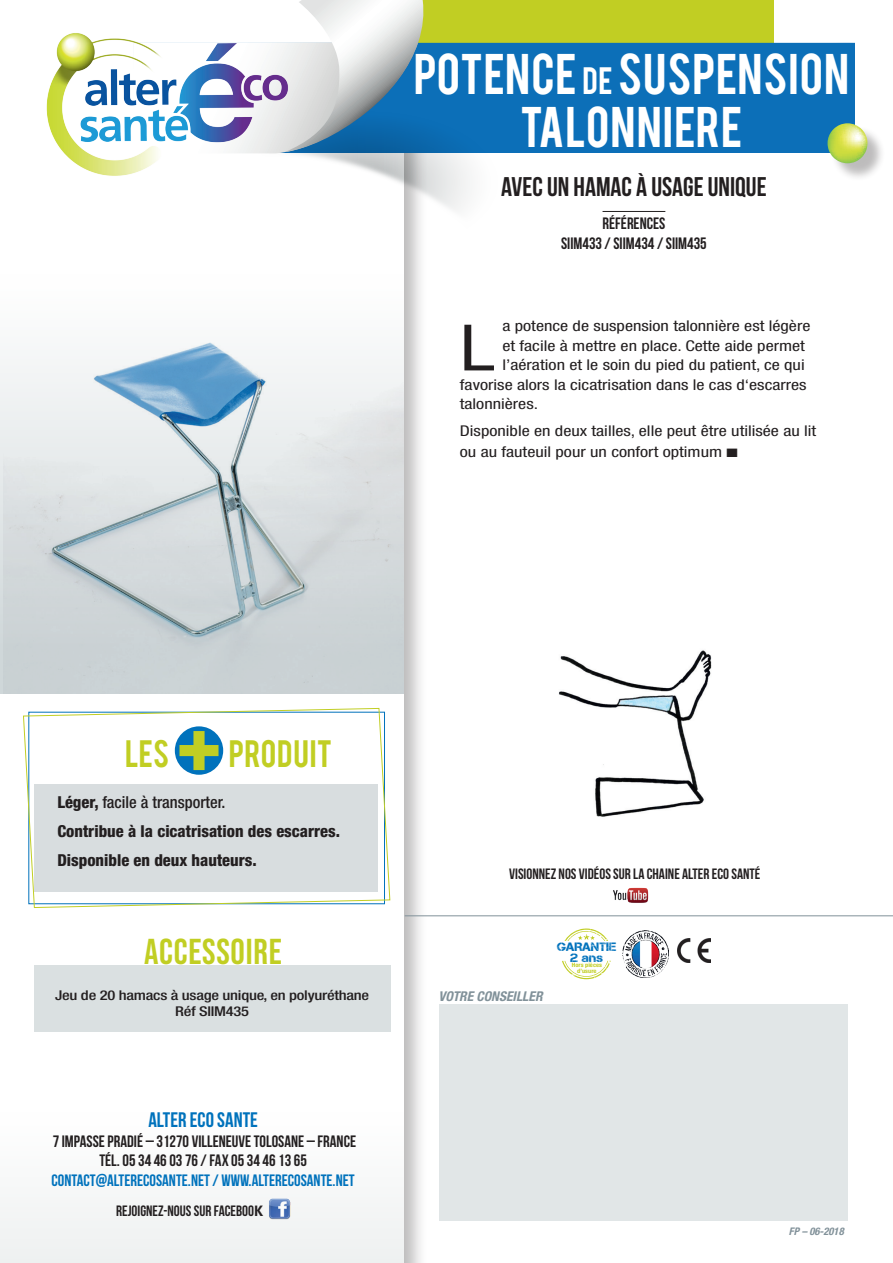
<style>
.page{position:relative;width:893px;height:1263px;background:#fff}
.page>*{position:absolute;margin:0;border:0;box-sizing:border-box;transform-origin:0 0}
.t1{font:condensed 64.05px "Helvetica Neue LT Std";color:#231f20;scale:1.22 1}
.t2{font:45px/52.5px "Bebas";letter-spacing:.02em;color:#fff;text-align:center}
.t3{font:36px "Bebas Neue";letter-spacing:.02em;color:#c1ce23}
.t4{font:30px "Bebas";letter-spacing:.015em;color:#c1ce23}
.t5{font:700 27px "Bebas Neue";color:#231f20}
.t6{font:700 21px "Bebas Neue";color:#0072bc}
.t7{font:700 16.5px/19.8px "Bebas Neue";color:#231f20;text-align:center}
.t8{font:800 condensed 16.5px/29.2px "Helvetica Neue LT Std";color:#231f20}
.t9{font:700 16.5px "Bebas Neue";color:#0072bc}
.t10{font:700 15px "Bebas Neue";color:#231f20}
.t11{font:condensed 14.85px/20.5px "Helvetica Neue LT Std";color:#231f20;scale:1.22 1}
.t12{font:500 condensed 13.5px/16.5px "Helvetica Neue LT Std";letter-spacing:-.015em;color:#231f20;text-align:center;scale:1.22 1}
.t13{font:italic 700 condensed 13.5px "Helvetica Neue LT Std";color:#819199}
.t14{font:12.15px/10.5px "Capture Smallz";color:#0072bc;text-align:center;scale:1.09 1}
.t15{font:italic 700 condensed 10.5px "Helvetica Neue LT Std";color:#819199}
.t16{font:700 condensed 6px/6px "Helvetica Neue LT Std";color:#c1ce23;text-align:center;scale:1.09 1}
.s1{font-size:30px}
.s2{font-weight:500}
.s3{font-family:"Meta"}
</style>
<div class="page">
<div style="left:0;top:0;width:428px;height:1263px;background:#231f20;opacity:.3"></div>
<div style="left:0;top:0;width:403px;height:1263px;background:#fff"></div>
<div style="left:383px;top:0;width:391px;height:44px;background:#c1ce23"></div>
<div style="left:1px;top:1112px;width:403px;height:151px;background:#f6f8f8"></div>
<div style="left:439px;top:1004px;width:408px;height:216px;background:#e1e6e7"></div>
<img style="left:268px;top:1198px;width:22px;height:22px">
<img style="left:613px;top:887px;width:36px;height:16px">
<svg style="left:23px;top:708px;width:368px;height:200px"></svg>
<div style="left:34px;top:784px;width:344px;height:107px;background:#d8dddf"></div>
<svg style="left:175px;top:726px;width:48px;height:49px"></svg>
<svg style="left:179px;top:731px;width:40px;height:39px;background:#65a375"></svg>
<img style="left:559px;top:650px;width:153px;height:167px">
<div style="left:34px;top:965px;width:357px;height:66px;background:#dae0e1"></div>
<div style="left:643px;top:43px;width:212px;height:110px;background:#0c6fb8"></div>
<img style="left:302px;top:42px;width:341px;height:252px">
<svg style="left:299px;top:0;width:125px;height:154px"></svg>
<img style="left:46px;top:24px;width:256px;height:152px">
<hr style="left:602px;top:211px;width:63px;height:1px;background:#231f20">
<div style="left:830px;top:126px;width:56px;height:56px;background:#231f20;opacity:.3"></div>
<svg style="left:827px;top:123px;width:40px;height:40px;background:#c1d77b"></svg>
<hr style="left:405px;top:915px;width:488px;height:1px;background:#819199">
<img style="left:677px;top:939px;width:34px;height:23px">
<svg style="left:562px;top:961px;width:49px;height:18px"></svg>
<svg style="left:564px;top:929px;width:44px;height:12px"></svg>
<img style="left:622px;top:930px;width:47px;height:47px">
<img style="left:3px;top:260px;width:400px;height:434px">
<h2 class="t2" style="left:414px;top:45px;width:437px">POTENCE <span class="s1">DE</span> SUSPENSION<br>TALONNIERE</h2>
<h3 class="t5" style="left:501px;top:172px;width:267px">AVEC UN HAMAC À USAGE UNIQUE</h3>
<p class="t7" style="left:561px;top:213px;width:147px">RÉFÉRENCES<br>SIIM433 / SIIM434 / SIIM435</p>
<h1 class="t1" style="left:460px;top:311px;width:30px">L</h1>
<p class="t11" style="left:502px;top:316px;width:254px">a potence de suspension talonnière est légère</p>
<p class="t11" style="left:502px;top:335px;width:250px">et facile à mettre en place. Cette aide permet</p>
<p class="t11" style="left:502px;top:355px;width:249px">l’aération et le soin du pied du patient, ce qui</p>
<p class="t11" style="left:460px;top:374px;width:286px">favorise alors la cicatrisation dans le cas d‘escarres</p>
<p class="t11" style="left:460px;top:394px;width:66px">talonnières.</p>
<p class="t11" style="left:460px;top:421px;width:294px">Disponible en deux tailles, elle peut être utilisée au lit ou au fauteuil pour un confort optimum ■</p>
<h3 class="t4" style="left:125px;top:732px;width:46px">LES</h3>
<h3 class="t4" style="left:229px;top:732px;width:105px">PRODUIT</h3>
<p class="t8" style="left:57px;top:787px;width:284px">Léger, <span class="s2">facile à transporter.<br></span>Contribue à la cicatrisation des escarres.<br>Disponible en deux hauteurs.</p>
<h3 class="t3" style="left:144px;top:931px;width:139px">ACCESSOIRE</h3>
<p class="t12" style="left:55px;top:986px;width:259px">Jeu de 20 hamacs à usage unique, en polyuréthane<br>Réf SIIM435</p>
<h3 class="t6" style="left:148px;top:1108px;width:111px">ALTER ECO SANTE</h3>
<p class="t7" style="left:53px;top:1131px;width:305px">7 IMPASSE PRADIÉ – 31270 VILLENEUVE TOLOSANE – FRANCE<br>TÉL. 05 34 46 03 76 / FAX 05 34 46 13 65</p>
<p class="t9" style="left:52px;top:1171px;width:305px">CONTACT@ALTERECOSANTE.NET / WWW.ALTERECOSANTE.NET</p>
<p class="t10" style="left:116px;top:1202px;width:148px">REJOIGNEZ-NOUS SUR FACEBOO<span class="s3">K</span></p>
<p class="t10" style="left:509px;top:866px;width:253px">VISIONNEZ NOS VIDÉOS SUR LA CHAINE ALTER ECO SANTÉ</p>
<p class="t13" style="left:439px;top:988px;width:105px">VOTRE CONSEILLER</p>
<p class="t14" style="left:557px;top:941px;width:56px">GARANTIE<br>2 ans</p>
<p class="t16" style="left:572px;top:962px;width:29px">Hors pièces d’usure</p>
<p class="t15" style="left:789px;top:1225px;width:56px">FP – 06-2018</p>
</div>
